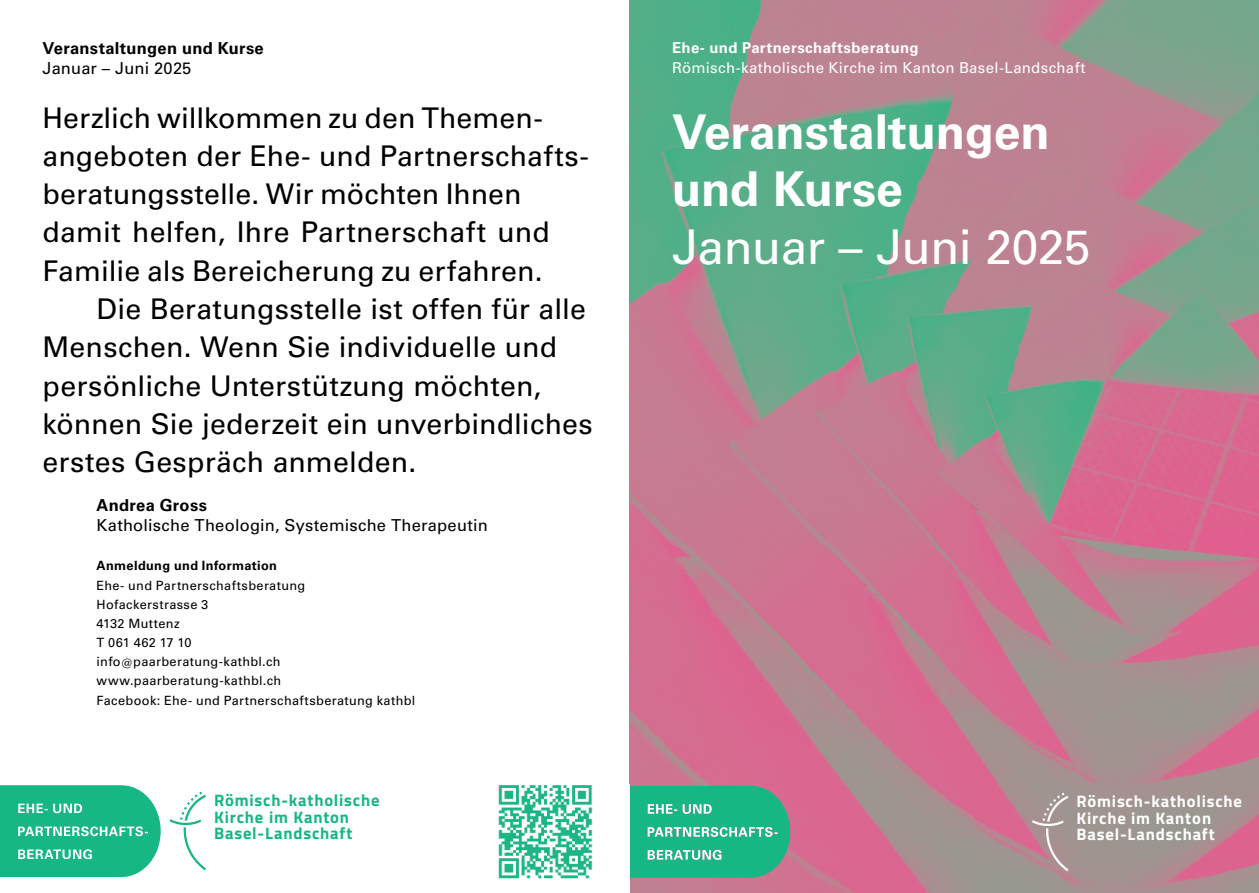
<style>
.page{position:relative;width:1259px;height:893px;background:#fff}
.page>*{position:absolute;margin:0;border:0;box-sizing:border-box;transform-origin:0 0}
.t1{font:700 48px/57.4px "Univers LT Std";letter-spacing:-.005em;color:#fff}
.t2{font:48px "Univers LT Std";letter-spacing:-.015em;color:#fff}
.t3{font:28.5px/38.2px "Univers LT Std";letter-spacing:.005em;color:#000}
.t4{font:700 16.65px "Titillium Web";letter-spacing:.05em;color:#fff}
.t5{font:700 16.65px "Titillium Web";letter-spacing:.05em;color:#16b685}
.t6{font:16.5px "Univers LT Std";letter-spacing:.01em;color:#000}
.t7{font:700 16.5px "Univers LT Std";letter-spacing:.015em;color:#000}
.t8{font:15px "Univers LT Std";letter-spacing:.02em;color:#fff}
.t9{font:700 15px "Univers LT Std";letter-spacing:.025em;color:#fff}
.t10{font:12.75px/19.2px "Univers LT Std";letter-spacing:.03em;color:#000}
.t11{font:700 12.75px "Univers LT Std";letter-spacing:.025em;color:#000}
</style>
<div class="page">
<img style="left:629px;top:0;width:630px;height:893px">
<svg style="left:1032px;top:793px;width:36px;height:78px;background:#b1999b"></svg>
<svg style="left:629px;top:786px;width:161px;height:92px;background:#36b790"></svg>
<svg style="left:0;top:785px;width:161px;height:92px;background:#35bf95"></svg>
<svg style="left:169px;top:792px;width:37px;height:78px"></svg>
<img style="left:498px;top:785px;width:95px;height:94px">
<p class="t7" style="left:43px;top:39px;width:223px">Veranstaltungen und Kurse</p>
<p class="t6" style="left:43px;top:58px;width:150px">Januar – Juni 2025</p>
<p class="t3" style="left:43px;top:99px;width:548px">Herzlich willkommen zu den Themen&shy;angeboten der Ehe- und Partnerschafts&shy;beratungsstelle. Wir möchten Ihnen damit helfen, Ihre Partnerschaft und Familie als Bereicherung zu erfahren.</p>
<p class="t3" style="left:43px;top:290px;width:552px;text-indent:54px">Die Beratungsstelle ist offen für alle Menschen. Wenn Sie individuelle und persönliche Unterstützung möchten, können Sie jederzeit ein unverbindliches erstes Gespräch anmelden.</p>
<p class="t7" style="left:97px;top:495px;width:112px">Andrea Gross</p>
<p class="t6" style="left:97px;top:515px;width:393px">Katholische Theologin, Systemische Therapeutin</p>
<p class="t11" style="left:97px;top:558px;width:182px">Anmeldung und Information</p>
<p class="t10" style="left:97px;top:575px;width:320px">Ehe- und Partnerschaftsberatung<br>Hofackerstrasse 3<br>4132 Muttenz<br>T 061 462 17 10<br>info@paarberatung-kathbl.ch www.paarberatung-kathbl.ch<br>Facebook: Ehe- und Partnerschaftsberatung kathbl</p>
<p class="t9" style="left:672px;top:39px;width:248px">Ehe- und Partnerschaftsberatung</p>
<p class="t8" style="left:672px;top:58px;width:415px">Römisch-katholische Kirche im Kanton Basel-Landschaft</p>
<h1 class="t1" style="left:672px;top:104px;width:379px">Veranstaltungen und Kurse</h1>
<h1 class="t2" style="left:672px;top:218px;width:420px">Januar – Juni 2025</h1>
<p class="t5" style="left:214px;top:787px;width:167px">Römisch-katholische</p>
<p class="t4" style="left:1076px;top:788px;width:167px">Römisch-katholische</p>
<p class="t5" style="left:214px;top:804px;width:136px">Kirche im Kanton</p>
<p class="t4" style="left:1076px;top:805px;width:136px">Kirche im Kanton</p>
<p class="t5" style="left:214px;top:821px;width:140px">Basel-Landschaft</p>
<p class="t4" style="left:1076px;top:822px;width:140px">Basel-Landschaft</p>
</div>
